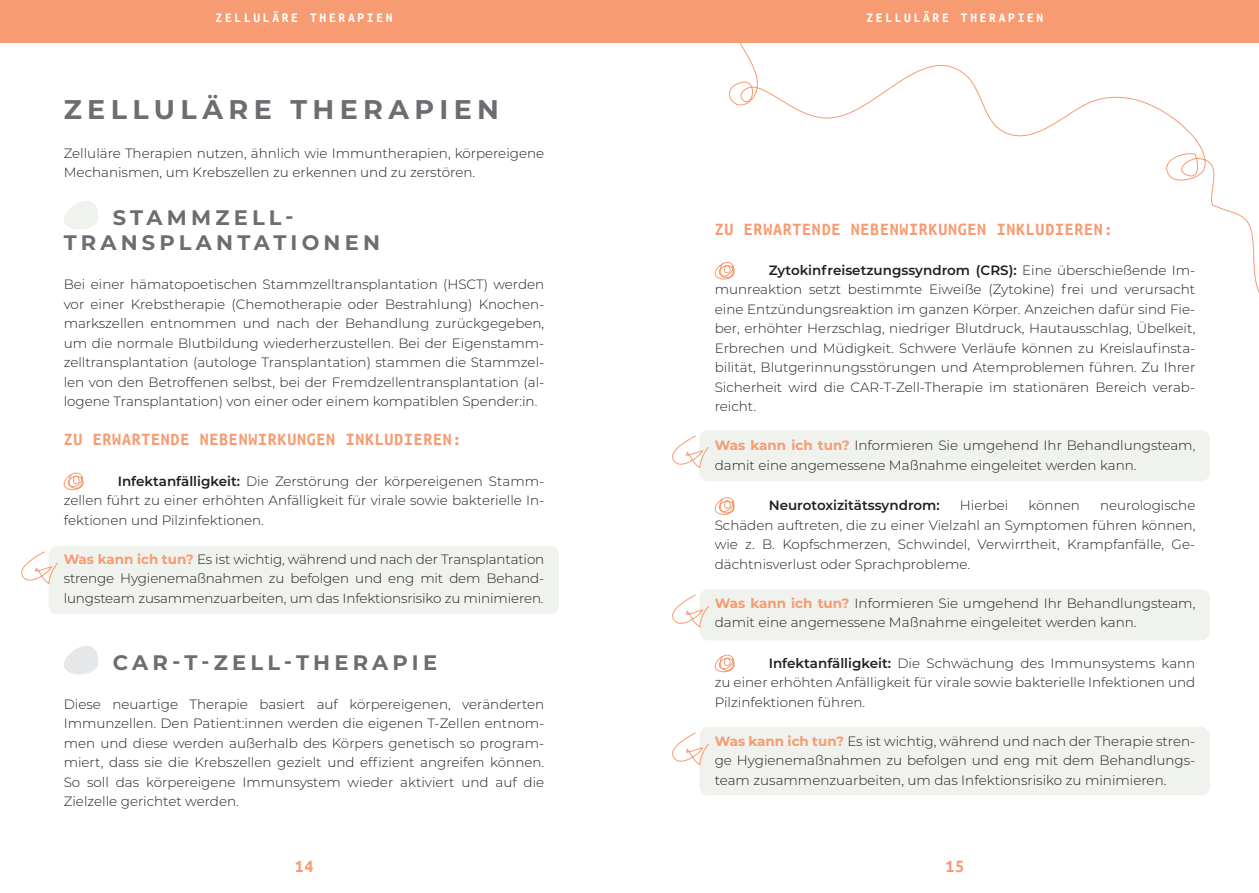
<style>
.page{position:relative;width:1259px;height:893px;background:#fff}
.page>*{position:absolute;margin:0;border:0;box-sizing:border-box;transform-origin:0 0}
.Überschrift{font:700 27px "Montserrat";letter-spacing:.2em;color:#6c6d70}
.Therapieform{font:700 21px "Montserrat";letter-spacing:.2em;color:#6c6d70}
.Zwi_Überschrift_Ubuntu{font:700 18px "Ubuntu Mono";letter-spacing:.04em;color:#f79b72}
.Fließtext_Broschüre{font:300 13.5px/19.5px "Montserrat";color:#231f20;text-align:justify}
.t1{font:700 13.5px "Ubuntu Mono";letter-spacing:.2em;color:#fff}
.Fließtext_Broschüre-2{font:600 13.5px "Montserrat";color:#231f20}
.s1{font-weight:600}
.s2{font-weight:700;color:#f79b72}
</style>
<div class="page">
<div style="left:0;top:0;width:1259px;height:43px;background:#f79b72"></div>
<div style="left:49px;top:546px;width:510px;height:68px;background:#eff2ed;border-radius:9px"></div>
<svg style="left:21px;top:551px;width:38px;height:34px"></svg>
<svg style="left:64px;top:201px;width:34px;height:29px"></svg>
<svg style="left:63px;top:472px;width:21px;height:19px"></svg>
<svg style="left:64px;top:646px;width:35px;height:29px"></svg>
<div style="left:699px;top:589px;width:511px;height:51px;background:#eff2ed;border-radius:9px"></div>
<svg style="left:672px;top:594px;width:37px;height:34px"></svg>
<div style="left:699px;top:430px;width:511px;height:51px;background:#eff2ed;border-radius:9px"></div>
<svg style="left:672px;top:435px;width:37px;height:34px"></svg>
<div style="left:699px;top:727px;width:511px;height:68px;background:#eff2ed;border-radius:9px"></div>
<svg style="left:672px;top:732px;width:37px;height:34px"></svg>
<svg style="left:714px;top:497px;width:21px;height:18px"></svg>
<svg style="left:714px;top:654px;width:21px;height:19px"></svg>
<svg style="left:714px;top:43px;width:545px;height:250px"></svg>
<p class="t1" style="left:216px;top:10px;width:178px">ZELLULÄRE THERAPIEN</p>
<p class="t1" style="left:866px;top:10px;width:178px">ZELLULÄRE THERAPIEN</p>
<p class="Überschrift" style="left:64px;top:90px;width:437px">ZELLULÄRE THERAPIEN</p>
<p class="Fließtext_Broschüre" style="left:64px;top:143px;width:482px">Zelluläre Therapien nutzen, ähnlich wie Immuntherapien, körpereigene<br>Mechanismen, um Krebszellen zu erkennen und zu zerstören.</p>
<p class="Therapieform" style="left:113px;top:202px;width:182px">STAMMZELL-</p>
<p class="Therapieform" style="left:64px;top:228px;width:318px">TRANSPLANTATIONEN</p>
<p class="Fließtext_Broschüre" style="left:64px;top:274px;width:482px">Bei einer hämatopoetischen Stammzelltransplantation (HSCT) werden vor einer Krebstherapie (Chemotherapie oder Bestrahlung) Knochen&shy;markszellen entnommen und nach der Behandlung zurückgegeben, um die normale Blutbildung wiederherzustellen. Bei der Eigenstamm&shy;zelltransplantation (autologe Transplantation) stammen die Stammzel&shy;len von den Betroffenen selbst, bei der Fremdzellentransplantation (al&shy;logene Transplantation) von einer oder einem kompatiblen Spender:in.</p>
<p class="Zwi_Überschrift_Ubuntu" style="left:64px;top:430px;width:399px">ZU ERWARTENDE NEBENWIRKUNGEN INKLUDIEREN:</p>
<p class="Fließtext_Broschüre" style="left:64px;top:471px;width:482px;text-indent:54px"><span class="s1">Infektanfälligkeit:</span> Die Zerstörung der körpereigenen Stamm&shy;zellen führt zu einer erhöhten Anfälligkeit für virale sowie bakterielle In&shy;fektionen und Pilzinfektionen.</p>
<p class="Fließtext_Broschüre" style="left:64px;top:549px;width:482px"><span class="s2">Was kann ich tun?</span> Es ist wichtig, während und nach der Transplantation strenge Hygienemaßnahmen zu befolgen und eng mit dem Behand&shy;lungsteam zusammenzuarbeiten, um das Infektionsrisiko zu minimieren.</p>
<p class="Therapieform" style="left:113px;top:647px;width:326px">CAR-T-ZELL-THERAPIE</p>
<p class="Fließtext_Broschüre" style="left:64px;top:694px;width:482px">Diese neuartige Therapie basiert auf körpereigenen, veränderten Immunzellen. Den Patient:innen werden die eigenen T-Zellen entnom&shy;men und diese werden außerhalb des Körpers genetisch so program&shy;miert, dass sie die Krebszellen gezielt und effizient angreifen können.<br>So soll das körpereigene Immunsystem wieder aktiviert und auf die Zielzelle gerichtet werden.</p>
<p class="Zwi_Überschrift_Ubuntu" style="left:715px;top:220px;width:399px">ZU ERWARTENDE NEBENWIRKUNGEN INKLUDIEREN:</p>
<p class="Fließtext_Broschüre" style="left:715px;top:260px;width:482px;text-indent:54px"><span class="s1">Zytokinfreisetzungssyndrom (CRS):</span> Eine überschießende Im&shy;munreaktion setzt bestimmte Eiweiße (Zytokine) frei und verursacht eine Entzündungsreaktion im ganzen Körper. Anzeichen dafür sind Fie&shy;ber, erhöhter Herzschlag, niedriger Blutdruck, Hautausschlag, Übelkeit, Erbrechen und Müdigkeit. Schwere Verläufe können zu Kreislaufinsta&shy;bilität, Blutgerinnungsstörungen und Atemproblemen führen. Zu Ihrer Sicherheit wird die CAR-T-Zell-Therapie im stationären Bereich verab&shy;reicht.</p>
<p class="Fließtext_Broschüre" style="left:715px;top:435px;width:482px"><span class="s2">Was kann ich tun?</span> Informieren Sie umgehend Ihr Behandlungsteam, damit eine angemessene Maßnahme eingeleitet werden kann.</p>
<p class="Fließtext_Broschüre-2" style="left:769px;top:496px;width:172px">Neurotoxizitätssyndrom:</p>
<p class="Fließtext_Broschüre" style="left:960px;top:495px;width:50px">Hierbei</p>
<p class="Fließtext_Broschüre" style="left:1028px;top:495px;width:53px">können</p>
<p class="Fließtext_Broschüre" style="left:715px;top:495px;width:482px;text-indent:385px">neurologische Schäden auftreten, die zu einer Vielzahl an Symptomen führen können, wie z. B. Kopfschmerzen, Schwindel, Verwirrtheit, Krampfanfälle, Ge&shy;dächtnisverlust oder Sprachprobleme.</p>
<p class="Fließtext_Broschüre" style="left:715px;top:593px;width:482px"><span class="s2">Was kann ich tun?</span> Informieren Sie umgehend Ihr Behandlungsteam, damit eine angemessene Maßnahme eingeleitet werden kann.</p>
<p class="Fließtext_Broschüre" style="left:715px;top:653px;width:482px;text-indent:54px"><span class="s1">Infektanfälligkeit:</span> Die Schwächung des Immunsystems kann zu einer erhöhten Anfälligkeit für virale sowie bakterielle Infektionen und Pilzinfektionen führen.</p>
<p class="Fließtext_Broschüre" style="left:715px;top:731px;width:482px"><span class="s2">Was kann ich tun?</span> Es ist wichtig, während und nach der Therapie stren&shy;ge Hygienemaßnahmen zu befolgen und eng mit dem Behandlungs&shy;team zusammenzuarbeiten, um das Infektionsrisiko zu minimieren.</p>
<h3 class="Zwi_Überschrift_Ubuntu" style="left:295px;top:857px;width:20px">14</h3>
<h3 class="Zwi_Überschrift_Ubuntu" style="left:945px;top:857px;width:20px">15</h3>
</div>
